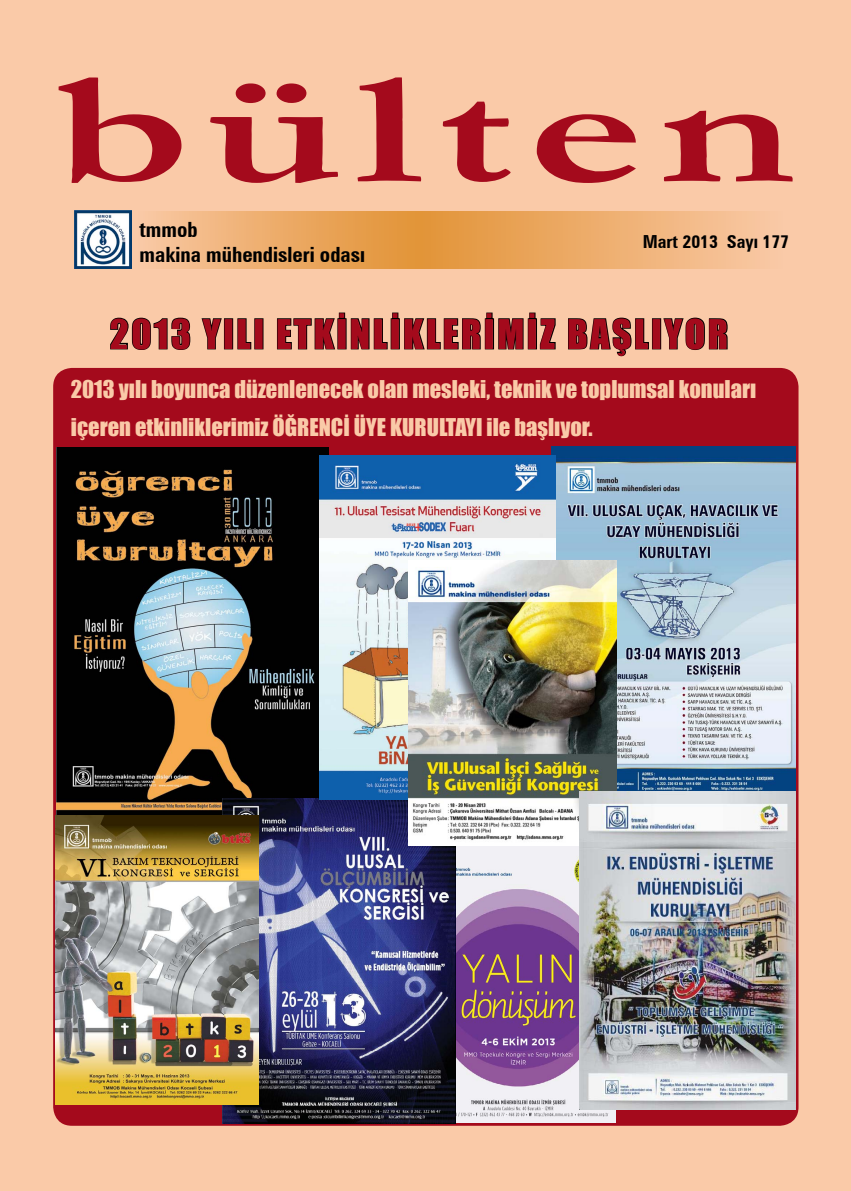
<style>
.page{position:relative;width:851px;height:1191px;background:#fff}
.page>*{position:absolute;margin:0;border:0;box-sizing:border-box;transform-origin:0 0}
.t1{font:700 160.8px "Garamond";letter-spacing:.06em;color:#a40a1c;scale:1.54 1}
.kapakspot{font:37.5px "Impact";letter-spacing:.07em;color:#a40a1c}
.kapakspot-2{font:22.5px/37.5px "Impact";color:#facaa8}
.t2{font:700 condensed 21px "Zurich BT";color:#000}
.t3{font:700 condensed 18px "Zurich BT";color:#000}
</style>
<div class="page">
<div style="left:0;top:0;width:850px;height:1191px;background:#facaa8"></div>
<div style="left:54px;top:369px;width:743px;height:756px;background:#a40a1c;border-radius:18px"></div>
<svg style="left:134px;top:212px;width:661px;height:56px;background:#edae6e"></svg>
<img style="left:74px;top:211px;width:58px;height:57px">
<svg style="left:109px;top:317px;width:82px;height:34px;background:#ba967d"></svg>
<svg style="left:200px;top:317px;width:23px;height:33px"></svg>
<div style="left:224px;top:318px;width:9px;height:31px;border:2px solid #000"></div>
<svg style="left:236px;top:317px;width:16px;height:33px"></svg>
<div style="left:254px;top:318px;width:9px;height:31px;border:2px solid #000"></div>
<svg style="left:276px;top:306px;width:280px;height:44px;background:#c6a085"></svg>
<svg style="left:567px;top:312px;width:82px;height:45px;background:#c7a185"></svg>
<div style="left:652px;top:318px;width:9px;height:31px;border:2px solid #000"></div>
<svg style="left:662px;top:317px;width:66px;height:34px;background:#bb977e"></svg>
<img style="left:552px;top:447px;width:243px;height:344px">
<img style="left:56px;top:448px;width:272px;height:367px">
<img style="left:455px;top:845px;width:160px;height:277px">
<img style="left:222px;top:798px;width:233px;height:325px">
<img style="left:56px;top:815px;width:202px;height:290px">
<img style="left:320px;top:455px;width:235px;height:344px">
<img style="left:408px;top:560px;width:208px;height:285px">
<img style="left:579px;top:791px;width:216px;height:318px">
<p class="t1" style="left:53px;top:21px;width:483px">bülten</p>
<p class="t2" style="left:140px;top:216px;width:59px">tmmob</p>
<p class="t2" style="left:140px;top:241px;width:227px">makina mühendisleri odası</p>
<p class="t3" style="left:642px;top:230px;width:148px">Mart 2013 Sayı 177</p>
<p class="kapakspot" style="left:110px;top:305px;width:619px">2013 YILI ETKİNLİKLERİMİZ BAŞLIYOR</p>
<p class="kapakspot-2" style="left:71px;top:370px;width:686px">2013 yılı boyunca düzenlenecek olan mesleki, teknik ve toplumsal konuları içeren etkinliklerimiz ÖĞRENCİ ÜYE KURULTAYI ile başlıyor.</p>
</div>
